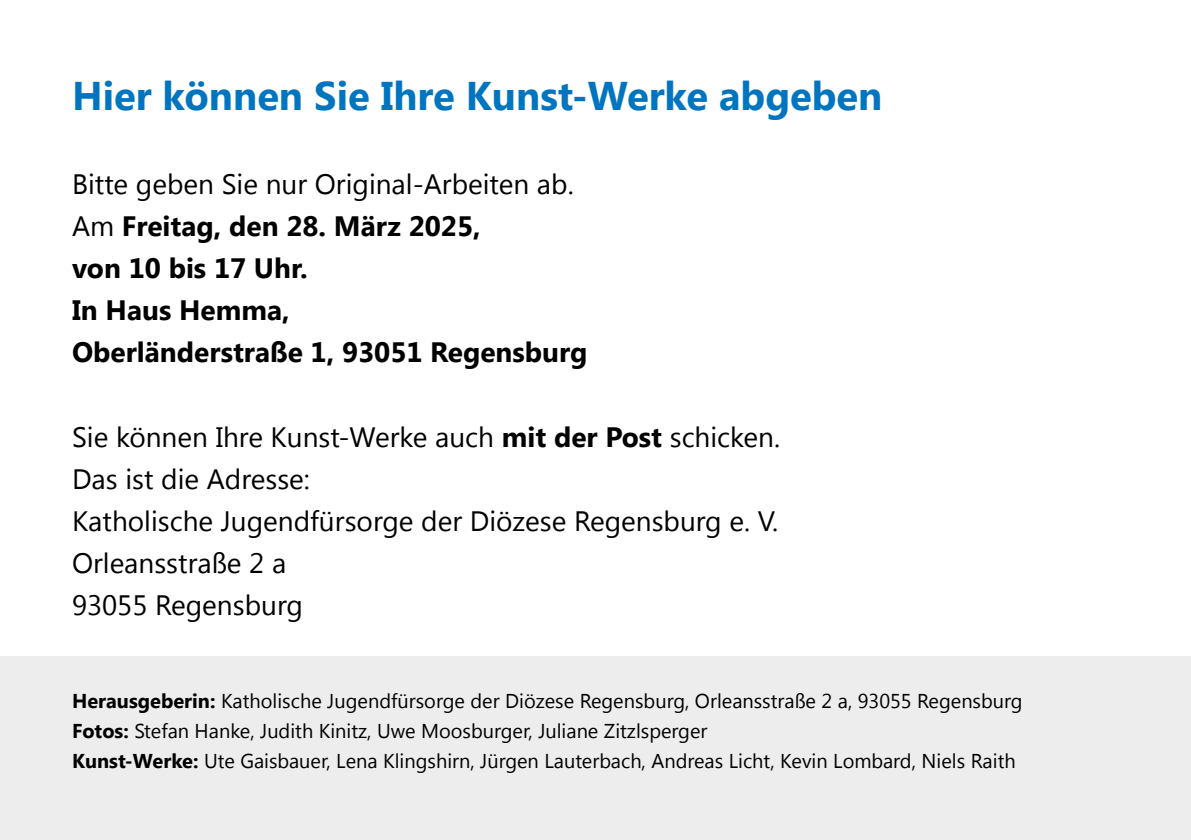
<style>
.page{position:relative;width:1191px;height:840px;background:#fff}
.page>*{position:absolute;margin:0;border:0;box-sizing:border-box;transform-origin:0 0}
.t1{font:700 40px "Segoe UI";color:#0075bf}
.t2{font:28px/42px "Segoe UI";color:#000}
.t3{font:700 28px/42px "Segoe UI";color:#000}
.t4{font:20px/30px "Segoe UI";color:#000}
.s1{font-weight:400}
.s2{font-weight:700}
</style>
<div class="page">
<div style="left:0;top:656px;width:1191px;height:183px;background:#ededed"></div>
<h1 class="t1" style="left:72px;top:67px;width:812px">Hier können Sie Ihre Kunst-Werke abgeben</h1>
<h2 class="t3" style="left:72px;top:162px;width:517px"><span class="s1">Bitte geben Sie nur Original-Arbeiten ab.<br>Am</span> Freitag, den 28. März 2025,<br>von 10 bis 17 Uhr.<br>In Haus Hemma,<br>Oberländerstraße 1, 93051 Regensburg</h2>
<h2 class="t2" style="left:72px;top:414px;width:709px">Sie können Ihre Kunst-Werke auch <span class="s2">mit der Post</span> schicken.<br>Das ist die Adresse:<br>Katholische Jugendfürsorge der Diözese Regensburg e. V.<br>Orleansstraße 2 a<br>93055 Regensburg</h2>
<p class="t4" style="left:72px;top:684px;width:952px"><span class="s2">Herausgeberin:</span> Katholische Jugendfürsorge der Diözese Regensburg, Orleansstraße 2 a, 93055 Regensburg<br><span class="s2">Fotos:</span> Stefan Hanke, Judith Kinitz, Uwe Moosburger, Juliane Zitzlsperger<br><span class="s2">Kunst-Werke:</span> Ute Gaisbauer, Lena Klingshirn, Jürgen Lauterbach, Andreas Licht, Kevin Lombard, Niels Raith</p>
</div>
